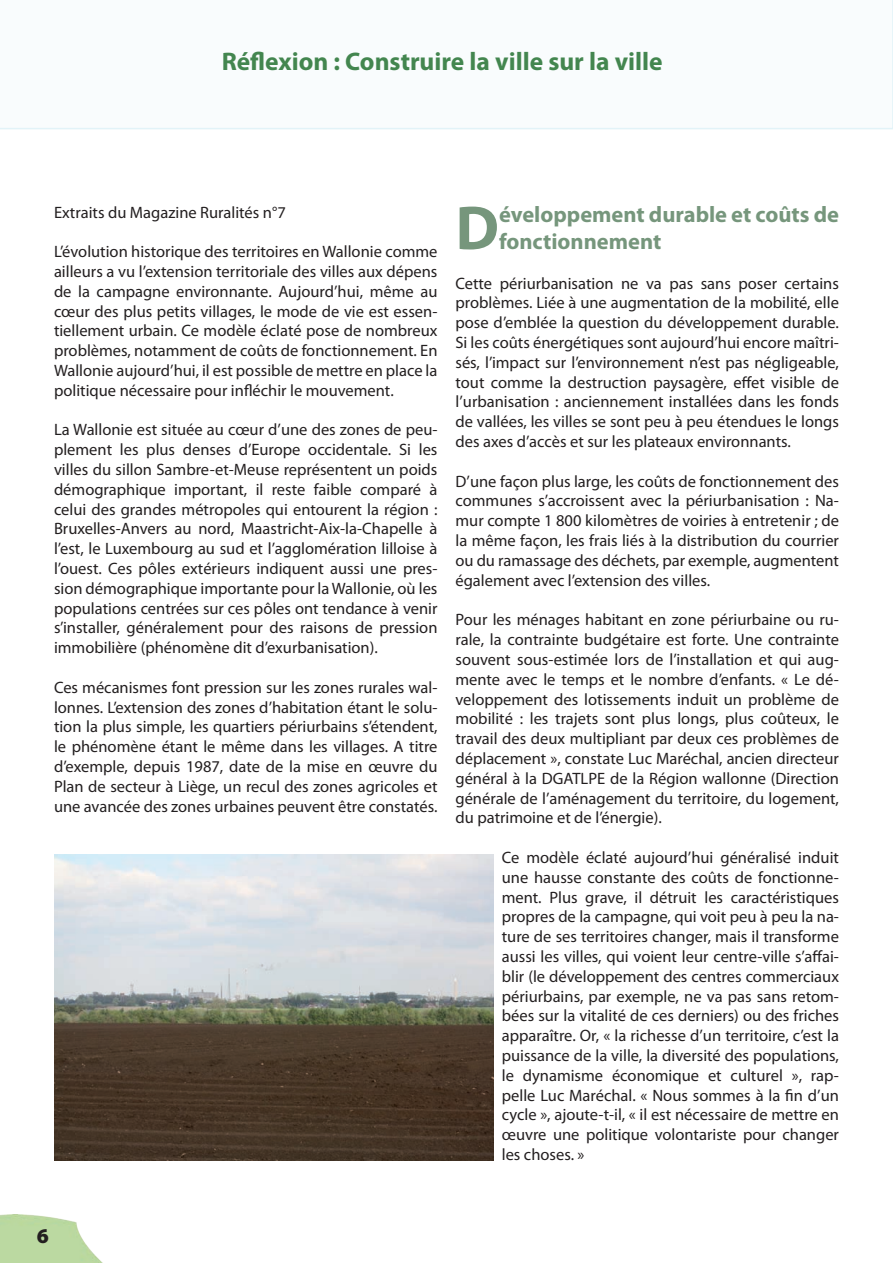
<style>
.page{position:relative;width:893px;height:1263px;background:#fff}
.page>*{position:absolute;margin:0;border:0;box-sizing:border-box;transform-origin:0 0}
.t1{font:700 62.55px "Myriad Pro";color:#76967c}
.t2{font:700 25.5px "Myriad Pro";color:#43864f}
.t3{font:700 22.5px/27px "Myriad Pro";color:#76967c}
.t4{font:900 21px "Myriad Pro";color:#231f20}
.t5{font:16.5px/19.8px "Myriad Pro";color:#231f20;text-align:justify}
</style>
<div class="page">
<svg style="left:0;top:0;width:893px;height:129px"></svg>
<img style="left:0;top:1214px;width:103px;height:49px">
<img style="left:54px;top:855px;width:439px;height:306px">
<h2 class="t2" style="left:222px;top:45px;width:443px">Réflexion : Construire la ville sur la ville</h2>
<p class="t5" style="left:54px;top:202px;width:233px">Extraits du Magazine Ruralités n°7</p>
<p class="t5" style="left:54px;top:241px;width:385px">L’évolution historique des territoires en Wallonie comme ailleurs a vu l’extension territoriale des villes aux dépens de la campagne environnante. Aujourd’hui, même au cœur des plus petits villages, le mode de vie est essen&shy;tiellement urbain. Ce modèle éclaté pose de nombreux problèmes, notamment de coûts de fonctionnement. En Wallonie aujourd’hui, il est possible de mettre en place la politique nécessaire pour infléchir le mouvement.</p>
<p class="t5" style="left:54px;top:420px;width:385px">La Wallonie est située au cœur d’une des zones de peu&shy;plement les plus denses d’Europe occidentale. Si les villes du sillon Sambre-et-Meuse représentent un poids démographique important, il reste faible comparé à celui des grandes métropoles qui entourent la région :<br>Bruxelles-Anvers au nord, Maastricht-Aix-la-Chapelle à l’est, le Luxembourg au sud et l’agglomération lilloise à l’ouest. Ces pôles extérieurs indiquent aussi une pres&shy;sion démographique importante pour la Wallonie, où les populations centrées sur ces pôles ont tendance à venir s’installer, généralement pour des raisons de pression immobilière (phénomène dit d’exurbanisation).</p>
<p class="t5" style="left:54px;top:677px;width:385px">Ces mécanismes font pression sur les zones rurales wal&shy;lonnes. L’extension des zones d’habitation étant le solu&shy;tion la plus simple, les quartiers périurbains s’étendent, le phénomène étant le même dans les villages. A titre d’exemple, depuis 1987, date de la mise en œuvre du Plan de secteur à Liège, un recul des zones agricoles et une avancée des zones urbaines peuvent être constatés.</p>
<h1 class="t1" style="left:455px;top:187px;width:45px">D</h1>
<h3 class="t3" style="left:499px;top:200px;width:341px">éveloppement durable et coûts de fonctionnement</h3>
<p class="t5" style="left:455px;top:273px;width:385px">Cette périurbanisation ne va pas sans poser certains problèmes. Liée à une augmentation de la mobilité, elle pose d’emblée la question du développement durable.<br>Si les coûts énergétiques sont aujourd’hui encore maîtri&shy;sés, l’impact sur l’environnement n’est pas négligeable, tout comme la destruction paysagère, effet visible de l’urbanisation : anciennement installées dans les fonds de vallées, les villes se sont peu à peu étendues le longs des axes d’accès et sur les plateaux environnants.</p>
<p class="t5" style="left:455px;top:471px;width:385px">D’une façon plus large, les coûts de fonctionnement des communes s’accroissent avec la périurbanisation : Na&shy;mur compte 1 800 kilomètres de voiries à entretenir ; de la même façon, les frais liés à la distribution du courrier ou du ramassage des déchets, par exemple, augmentent également avec l’extension des villes.</p>
<p class="t5" style="left:455px;top:610px;width:385px">Pour les ménages habitant en zone périurbaine ou ru&shy;rale, la contrainte budgétaire est forte. Une contrainte souvent sous-estimée lors de l’installation et qui aug&shy;mente avec le temps et le nombre d’enfants. « Le dé&shy;veloppement des lotissements induit un problème de mobilité : les trajets sont plus longs, plus coûteux, le travail des deux multipliant par deux ces problèmes de déplacement », constate Luc Maréchal, ancien directeur général à la DGATLPE de la Région wallonne (Direction générale de l’aménagement du territoire, du logement, du patrimoine et de l’énergie).</p>
<p class="t5" style="left:502px;top:847px;width:339px">Ce modèle éclaté aujourd’hui généralisé induit une hausse constante des coûts de fonctionne&shy;ment. Plus grave, il détruit les caractéristiques propres de la campagne, qui voit peu à peu la na&shy;ture de ses territoires changer, mais il transforme aussi les villes, qui voient leur centre-ville s’affai&shy;blir (le développement des centres commerciaux périurbains, par exemple, ne va pas sans retom&shy;bées sur la vitalité de ces derniers) ou des friches apparaître. Or, « la richesse d’un territoire, c’est la puissance de la ville, la diversité des populations, le dynamisme économique et culturel », rap&shy;pelle Luc Maréchal. « Nous sommes à la fin d’un cycle », ajoute-t-il, « il est nécessaire de mettre en œuvre une politique volontariste pour changer les choses. »</p>
<p class="t4" style="left:37px;top:1223px;width:14px">6</p>
</div>
